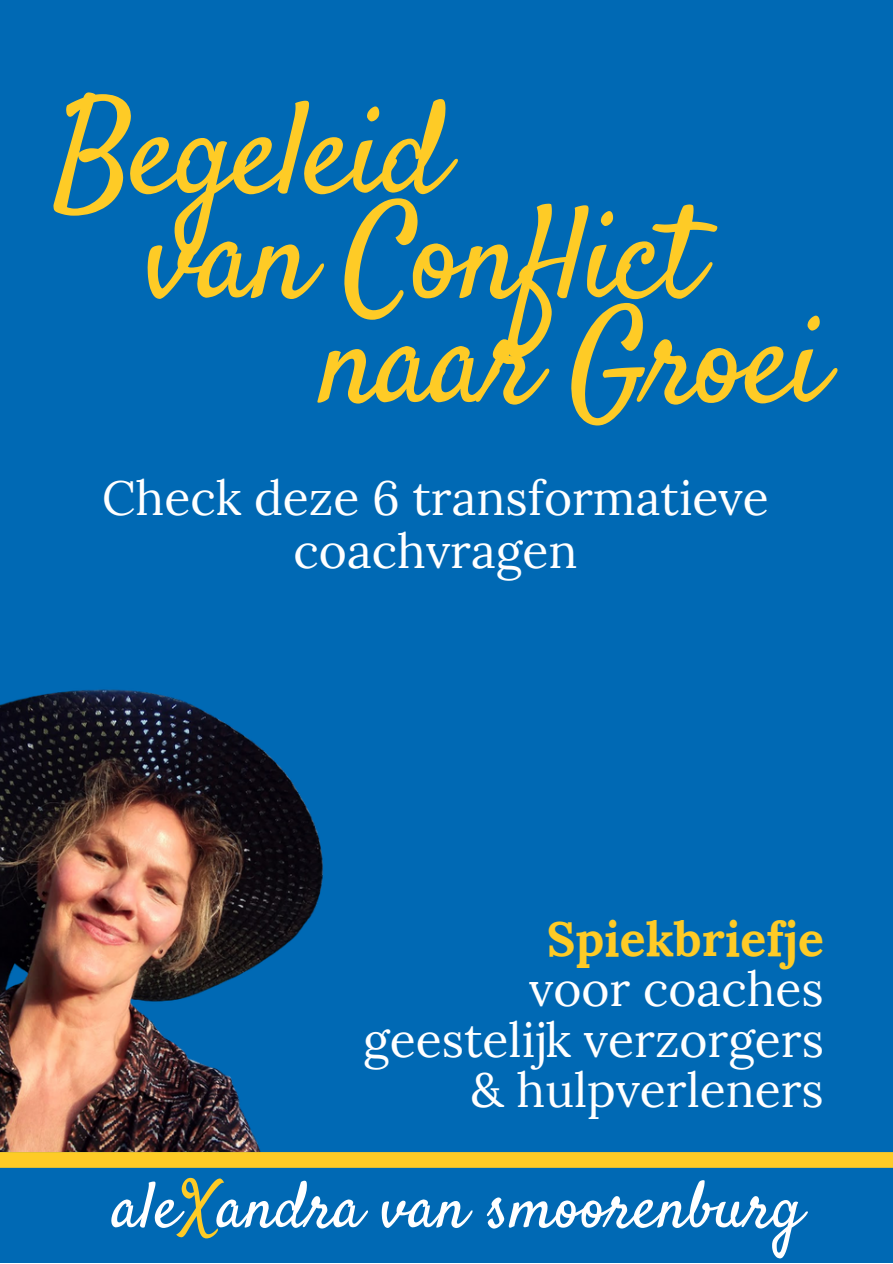
<style>
.page{position:relative;width:893px;height:1264px;background:#fff}
.page>*{position:absolute;margin:0;border:0;box-sizing:border-box;transform-origin:0 0}
.t1{font:131.85px "Satisfy";letter-spacing:-.025em;color:#fecb26}
.t2{font:65.4px "Satisfy";color:#fff}
.t3{font:48px/52.8px "Lora";color:#fff;text-align:center}
.t4{font:700 48px "Lora";color:#fecb26}
.s1{color:#fecb26}
</style>
<div class="page">
<div style="left:0;top:0;width:892px;height:1262px;background:#0069b4"></div>
<div style="left:0;top:1152px;width:892px;height:15px;background:#fecb26"></div>
<img style="left:0;top:689px;width:323px;height:462px">
<p class="t1" style="left:54px;top:68px;width:394px">Begeleid</p>
<p class="t1" style="left:146px;top:172px;width:556px">van Conflict</p>
<p class="t1" style="left:320px;top:277px;width:508px">naar Groei</p>
<p class="t3" style="left:102px;top:471px;width:668px">Check deze 6 transformatieve coachvragen</p>
<p class="t4" style="left:546px;top:907px;width:278px">Spiekbriefje</p>
<p class="t3" style="left:529px;top:962px;width:296px">voor coaches</p>
<p class="t3" style="left:363px;top:1012px;width:462px">geestelijk verzorgers</p>
<p class="t3" style="left:470px;top:1063px;width:354px">&amp; hulpverleners</p>
<p class="t2" style="left:112px;top:1165px;width:692px">ale<span class="s1">X</span>andra van smoorenburg</p>
</div>
